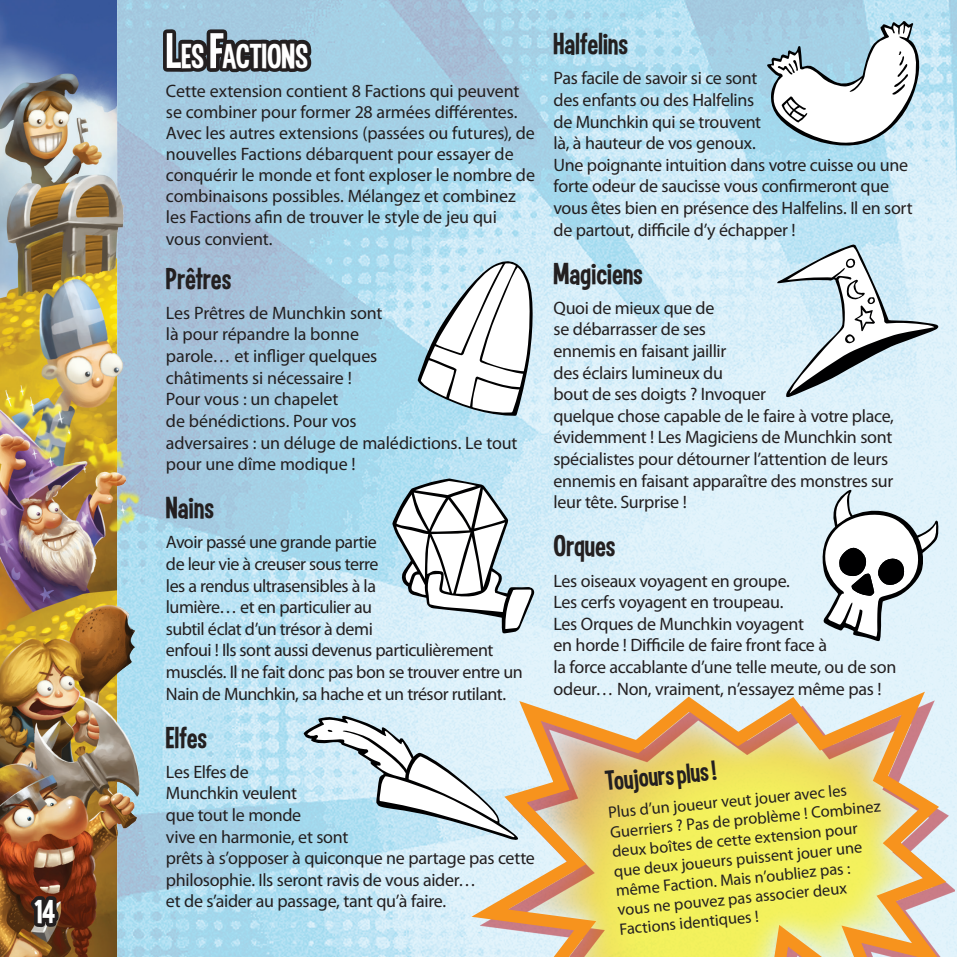
<style>
.page{position:relative;width:957px;height:957px;background:#fff}
.page>*{position:absolute;margin:0;border:0;box-sizing:border-box;transform-origin:0 0}
.t1{font:37.8px "Curse Casual JVE";color:#fff}
.t2{font:36px "Curse Casual JVE";color:#fff}
.t3{font:33px "Curse Casual JVE";color:#231f20}
.t4{font:30px "Curse Casual JVE";color:#231f20}
.t5{font:18px/21.6px "Myriad Pro";letter-spacing:-.015em;color:#231f20}
.t6{font:16.5px/19.6px "Myriad Pro";color:#231f20}
.s1{font-size:54px}
</style>
<div class="page">
<img style="left:166px;top:0;width:791px;height:957px">
<img style="left:0;top:0;width:166px;height:957px">
<svg style="left:25px;top:868px;width:37px;height:63px;background:#593426"></svg>
<svg style="left:159px;top:8px;width:157px;height:92px;background:#78909f"></svg>
<svg style="left:418px;top:256px;width:117px;height:160px"></svg>
<svg style="left:392px;top:478px;width:143px;height:155px"></svg>
<svg style="left:304px;top:715px;width:149px;height:126px"></svg>
<svg style="left:765px;top:21px;width:157px;height:128px"></svg>
<svg style="left:777px;top:244px;width:162px;height:154px"></svg>
<svg style="left:817px;top:489px;width:122px;height:152px"></svg>
<svg style="left:453px;top:680px;width:504px;height:277px;background:#e6d792"></svg>
<h2 class="t2" style="left:34px;top:893px;width:23px">14</h2>
<h1 class="t1" style="left:166px;top:36px;width:142px"><span class="s1">L</span>ES <span class="s1">F</span>ACTIONS</h1>
<p class="t5" style="left:166px;top:80px;width:370px;line-height:21.1px">Cette extension contient 8 Factions qui peuvent se combiner pour former 28 armées différentes.<br>Avec les autres extensions (passées ou futures), de nouvelles Factions débarquent pour essayer de conquérir le monde et font exploser le nombre de combinaisons possibles. Mélangez et combinez les Factions afin de trouver le style de jeu qui vous convient.</p>
<h3 class="t3" style="left:166px;top:261px;width:67px">Prêtres</h3>
<p class="t5" style="left:166px;top:302px;width:353px">Les Prêtres de Munchkin sont<br>là pour répandre la bonne<br>parole… et infliger quelques<br>châtiments si nécessaire !<br>Pour vous : un chapelet<br>de bénédictions. Pour vos<br>adversaires : un déluge de malédictions. Le tout pour une dîme modique !</p>
<h3 class="t3" style="left:166px;top:491px;width:49px">Nains</h3>
<p class="t5" style="left:166px;top:531px;width:358px">Avoir passé une grande partie<br>de leur vie à creuser sous terre<br>les a rendus ultrasensibles à la<br>lumière… et en particulier au<br>subtil éclat d’un trésor à demi<br>enfoui ! Ils sont aussi devenus particulièrement musclés. Il ne fait donc pas bon se trouver entre un Nain de Munchkin, sa hache et un trésor rutilant.</p>
<h3 class="t3" style="left:166px;top:720px;width:43px">Elfes</h3>
<p class="t5" style="left:166px;top:760px;width:370px">Les Elfes de<br>Munchkin veulent<br>que tout le monde<br>vive en harmonie, et sont<br>prêts à s’opposer à quiconque ne partage pas cette philosophie. Ils seront ravis de vous aider…<br>et de s’aider au passage, tant qu’à faire.</p>
<h3 class="t3" style="left:553px;top:27px;width:76px">Halfelins</h3>
<p class="t5" style="left:553px;top:67px;width:361px">Pas facile de savoir si ce sont<br>des enfants ou des Halfelins<br>de Munchkin qui se trouvent<br>là, à hauteur de vos genoux.<br>Une poignante intuition dans votre cuisse ou une forte odeur de saucisse vous confirmeront que vous êtes bien en présence des Halfelins. Il en sort de partout, difficile d’y échapper !</p>
<h3 class="t3" style="left:553px;top:256px;width:91px">Magiciens</h3>
<p class="t5" style="left:553px;top:297px;width:342px">Quoi de mieux que de<br>se débarrasser de ses<br>ennemis en faisant jaillir<br>des éclairs lumineux du<br>bout de ses doigts ? Invoquer<br>quelque chose capable de le faire à votre place, évidemment ! Les Magiciens de Munchkin sont spécialistes pour détourner l’attention de leurs ennemis en faisant apparaître des monstres sur leur tête. Surprise !</p>
<h3 class="t3" style="left:553px;top:529px;width:64px">Orques</h3>
<p class="t5" style="left:553px;top:569px;width:344px">Les oiseaux voyagent en groupe.<br>Les cerfs voyagent en troupeau.<br>Les Orques de Munchkin voyagent<br>en horde ! Difficile de faire front face à<br>la force accablante d’une telle meute, ou de son odeur… Non, vraiment, n’essayez même pas !</p>
<h3 class="t4" style="left:604px;top:765px;width:113px;rotate:-5deg">Toujours plus !</h3>
<p class="t6" style="left:607px;top:801px;width:273px;rotate:-5deg">Plus d’un joueur veut jouer avec les Guerriers ? Pas de problème ! Combinez deux boîtes de cette extension pour que deux joueurs puissent jouer une même Faction. Mais n’oubliez pas : vous ne pouvez pas associer deux Factions identiques !</p>
</div>
